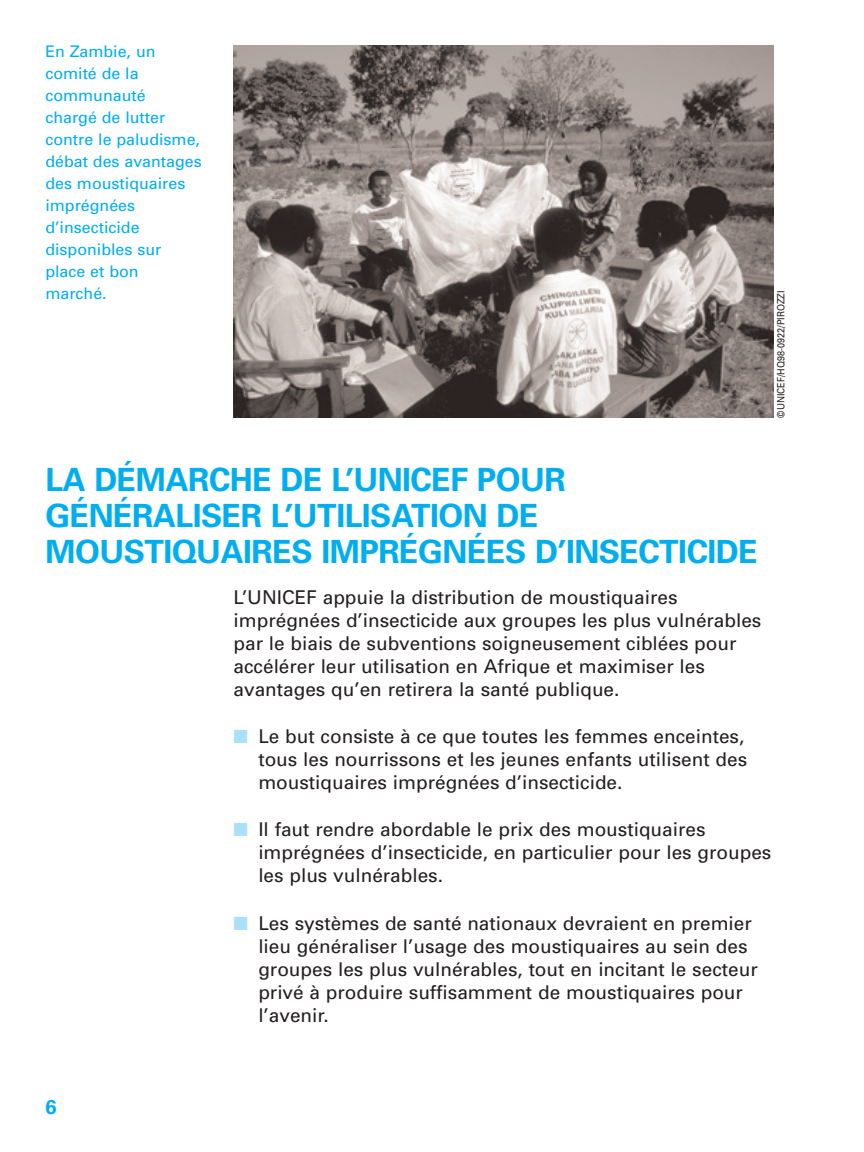
<style>
.page{position:relative;width:864px;height:1152px;background:#fff}
.page>*{position:absolute;margin:0;border:0;box-sizing:border-box;transform-origin:0 0}
.t1{font:700 32px/36px "Univers";letter-spacing:-.015em;color:#00aeef}
.t2{font:700 20px "Univers";color:#00aeef}
.t3{font:19px/23px "Univers";color:#231f20}
.t4{font:16px/22px "Univers";color:#00aeef}
.t5{font:10px "Univers";color:#231f20;scale:.91 1}
.s1{color:#aae0f9}
</style>
<div class="page">
<img style="left:233px;top:45px;width:540px;height:373px">
<p class="t4" style="left:45px;top:42px;width:158px">En Zambie, un comité de la communauté<br>chargé de lutter contre le paludisme, débat des avantages des moustiquaires imprégnées d’insecticide disponibles sur place et bon marché.</p>
<p class="t5" style="left:777px;top:418px;width:141px;rotate:-90deg">©UNICEF/HQ98-0922/PIROZZI</p>
<h1 class="t1" style="left:45px;top:465px;width:714px">LA DÉMARCHE DE L’UNICEF POUR<br>GÉNÉRALISER L’UTILISATION DE<br>MOUSTIQUAIRES IMPRÉGNÉES D’INSECTICIDE</h1>
<p class="t3" style="left:234px;top:588px;width:529px">L’UNICEF appuie la distribution de moustiquaires imprégnées d’insecticide aux groupes les plus vulnérables par le biais de subventions soigneusement ciblées pour accélérer leur utilisation en Afrique et maximiser les avantages qu’en retirera la santé publique.</p>
<p class="t3" style="left:258px;top:727px;width:490px;text-indent:-25px"><span class="s1">■</span> Le but consiste à ce que toutes les femmes enceintes, tous les nourrissons et les jeunes enfants utilisent des moustiquaires imprégnées d’insecticide.</p>
<p class="t3" style="left:258px;top:820px;width:515px;text-indent:-25px"><span class="s1">■</span> Il faut rendre abordable le prix des moustiquaires imprégnées d’insecticide, en particulier pour les groupes les plus vulnérables.</p>
<p class="t3" style="left:258px;top:913px;width:501px;text-indent:-25px"><span class="s1">■</span> Les systèmes de santé nationaux devraient en premier lieu généraliser l’usage des moustiquaires au sein des groupes les plus vulnérables, tout en incitant le secteur privé à produire suffisamment de moustiquaires pour l’avenir.</p>
<p class="t2" style="left:45px;top:1100px;width:13px">6</p>
</div>
